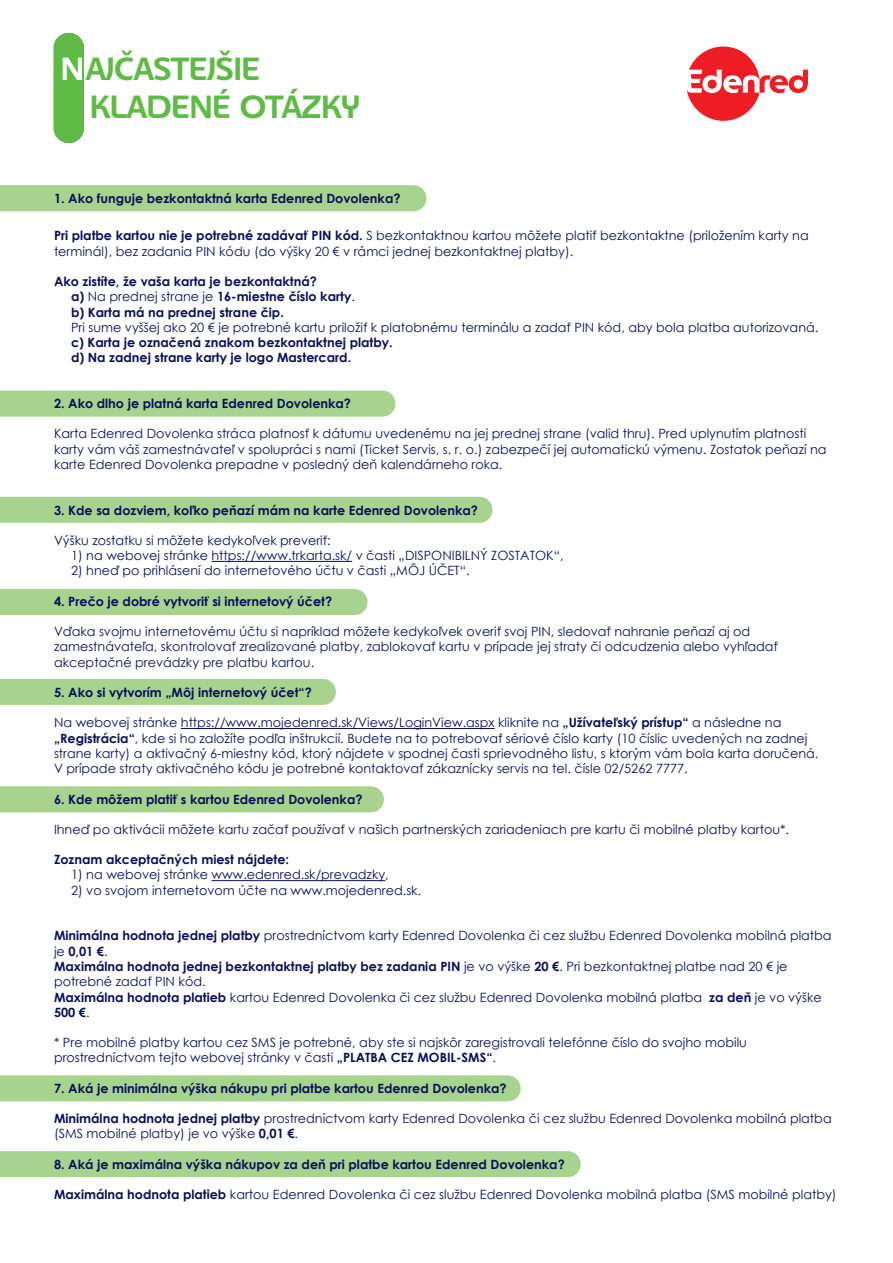
<style>
.page{position:relative;width:893px;height:1263px;background:#fff}
.page>*{position:absolute;margin:0;border:0;box-sizing:border-box;transform-origin:0 0}
.t1{font:500 31.8px/38.1px "Edenred";letter-spacing:-.02em;color:#60bb46}
.Normal__Web{font:12.75px/15.3px "Century Gothic";color:#0a0f5a}
.Normal__Web-2{font:700 12.75px/15.3px "Century Gothic";color:#0a0f5a}
.Heading_3{font:12.75px/15.3px "Century Gothic";color:#0a0f5a}
.Heading_3-2{font:700 12.75px "Century Gothic";color:#0a0f5a}
.s1{color:#fff}
.s2{font-weight:700}
.s3{font-weight:400}
</style>
<div class="page">
<svg style="left:687px;top:47px;width:121px;height:74px"></svg>
<svg style="left:54px;top:33px;width:30px;height:110px"></svg>
<div style="left:0;top:185px;width:426px;height:26px;background:#a7d38f"></div>
<div style="left:0;top:391px;width:395px;height:26px;background:#a7d38f"></div>
<div style="left:0;top:497px;width:493px;height:26px;background:#a7d38f"></div>
<div style="left:0;top:589px;width:368px;height:26px;background:#a7d38f"></div>
<div style="left:0;top:679px;width:336px;height:26px;background:#a7d38f"></div>
<div style="left:0;top:786px;width:384px;height:26px;background:#a7d38f"></div>
<div style="left:54px;top:33px;width:30px;height:110px;background:#60bb46;border-radius:15px"></div>
<div style="left:0;top:1151px;width:581px;height:26px;background:#a7d38f"></div>
<div style="left:0;top:1075px;width:521px;height:26px;background:#a7d38f"></div>
<hr style="left:212px;top:561px;width:140px;height:1px;background:#0a0f5a">
<hr style="left:181px;top:728px;width:314px;height:1px;background:#0a0f5a">
<hr style="left:212px;top:880px;width:173px;height:1px;background:#0a0f5a">
<p class="t1" style="left:90px;top:49px;width:272px;text-indent:-29px"><span class="s1">N</span>AJČASTEJŠIE<br>KLADENÉ OTÁZKY</p>
<p class="Normal__Web-2" style="left:54px;top:190px;width:348px">1. Ako funguje bezkontaktná karta Edenred Dovolenka?</p>
<p class="Normal__Web" style="left:54px;top:228px;width:756px"><span class="s2">Pri platbe kartou nie je potrebné zadávať PIN kód.</span> S bezkontaktnou kartou môžete platiť bezkontaktne (priložením karty na terminál), bez zadania PIN kódu (do výšky 20 € v rámci jednej bezkontaktnej platby).</p>
<p class="Normal__Web-2" style="left:71px;top:273px;width:749px;text-indent:-17px">Ako zistíte, že vaša karta je bezkontaktná?<br>a) <span class="s3">Na prednej strane je</span> 16-miestne číslo karty<span class="s3">.<br></span>b) Karta má na prednej strane čip.<br><span class="s3">Pri sume vyššej ako 20 € je potrebné kartu priložiť k platobnému terminálu a zadať PIN kód, aby bola platba autorizovaná. </span>c) Karta je označená znakom bezkontaktnej platby.<br>d) Na zadnej strane karty je logo Mastercard.</p>
<p class="Normal__Web-2" style="left:54px;top:395px;width:299px">2. Ako dlho je platná karta Edenred Dovolenka?</p>
<p class="Normal__Web" style="left:54px;top:426px;width:774px">Karta Edenred Dovolenka stráca platnosť k dátumu uvedenému na jej prednej strane (valid thru). Pred uplynutím platnosti karty vám váš zamestnávateľ v spolupráci s nami (Ticket Servis, s. r. o.) zabezpečí jej automatickú výmenu. Zostatok peňazí na karte Edenred Dovolenka prepadne v posledný deň kalendárneho roka.</p>
<p class="Normal__Web-2" style="left:54px;top:502px;width:426px">3. Kde sa dozviem, koľko peňazí mám na karte Edenred Dovolenka?</p>
<p class="Normal__Web" style="left:54px;top:532px;width:278px">Výšku zostatku si môžete kedykoľvek preveriť:</p>
<p class="Normal__Web" style="left:71px;top:548px;width:494px">1) na webovej stránke https://www.trkarta.sk/ v časti „DISPONIBILNÝ ZOSTATOK“,</p>
<p class="Normal__Web" style="left:71px;top:563px;width:400px">2) hneď po prihlásení do internetového účtu v časti „MÔJ ÚČET“.</p>
<p class="Normal__Web-2" style="left:54px;top:593px;width:280px">4. Prečo je dobré vytvoriť si internetový účet?</p>
<p class="Normal__Web" style="left:54px;top:624px;width:725px">Vďaka svojmu internetovému účtu si napríklad môžete kedykoľvek overiť svoj PIN, sledovať nahranie peňazí aj od zamestnávateľa, skontrolovať zrealizované platby, zablokovať kartu v prípade jej straty či odcudzenia alebo vyhľadať akceptačné prevádzky pre platbu kartou.</p>
<p class="Normal__Web-2" style="left:54px;top:684px;width:259px">5. Ako si vytvorím „Môj internetový účet“?</p>
<p class="Normal__Web" style="left:54px;top:715px;width:766px">Na webovej stránke https://www.mojedenred.sk/Views/LoginView.aspx kliknite na <span class="s2">„Užívateľský prístup“</span> a následne na <span class="s2">„Registrácia“</span>, kde si ho založíte podľa inštrukcií. Budete na to potrebovať sériové číslo karty (10 číslic uvedených na zadnej strane karty) a aktivačný 6-miestny kód, ktorý nájdete v spodnej časti sprievodného listu, s ktorým vám bola karta doručená.<br>V prípade straty aktivačného kódu je potrebné kontaktovať zákaznícky servis na tel. čísle 02/5262 7777.</p>
<p class="Normal__Web-2" style="left:54px;top:791px;width:310px">6. Kde môžem platiť s kartou Edenred Dovolenka?</p>
<p class="Normal__Web" style="left:54px;top:821px;width:737px">Ihneď po aktivácii môžete kartu začať používať v našich partnerských zariadeniach pre kartu či mobilné platby kartou*.</p>
<p class="Normal__Web-2" style="left:54px;top:851px;width:237px">Zoznam akceptačných miest nájdete:</p>
<p class="Normal__Web" style="left:71px;top:867px;width:319px">1) na webovej stránke www.edenred.sk/prevadzky,</p>
<p class="Normal__Web" style="left:71px;top:882px;width:352px">2) vo svojom internetovom účte na www.mojedenred.sk.</p>
<p class="Normal__Web" style="left:54px;top:928px;width:779px"><span class="s2">Minimálna hodnota jednej platby</span> prostredníctvom karty Edenred Dovolenka či cez službu Edenred Dovolenka mobilná platba je <span class="s2">0,01 €</span>.<br><span class="s2">Maximálna hodnota jednej bezkontaktnej platby bez zadania PIN</span> je vo výške <span class="s2">20 €</span>. Pri bezkontaktnej platbe nad 20 € je potrebné zadať PIN kód.<br><span class="s2">Maximálna hodnota platieb</span> kartou Edenred Dovolenka či cez službu Edenred Dovolenka mobilná platba <span class="s2">za deň</span> je vo výške <span class="s2">500 €</span>.</p>
<p class="Normal__Web" style="left:54px;top:1035px;width:694px">* Pre mobilné platby kartou cez SMS je potrebné, aby ste si najskôr zaregistrovali telefónne číslo do svojho mobilu prostredníctvom tejto webovej stránky v časti <span class="s2">„PLATBA CEZ MOBIL-SMS“</span>.</p>
<p class="Heading_3-2" style="left:54px;top:1078px;width:454px">7. Aká je minimálna výška nákupu pri platbe kartou Edenred Dovolenka?</p>
<p class="Heading_3" style="left:54px;top:1110px;width:779px"><span class="s2">Minimálna hodnota jednej platby</span> prostredníctvom karty Edenred Dovolenka či cez službu Edenred Dovolenka mobilná platba (SMS mobilné platby) je vo výške <span class="s2">0,01 €</span>.</p>
<p class="Heading_3-2" style="left:54px;top:1154px;width:512px">8. Aká je maximálna výška nákupov za deň pri platbe kartou Edenred Dovolenka?</p>
<p class="Heading_3" style="left:54px;top:1186px;width:784px"><span class="s2">Maximálna hodnota platieb</span> kartou Edenred Dovolenka či cez službu Edenred Dovolenka mobilná platba (SMS mobilné platby)</p>
</div>
